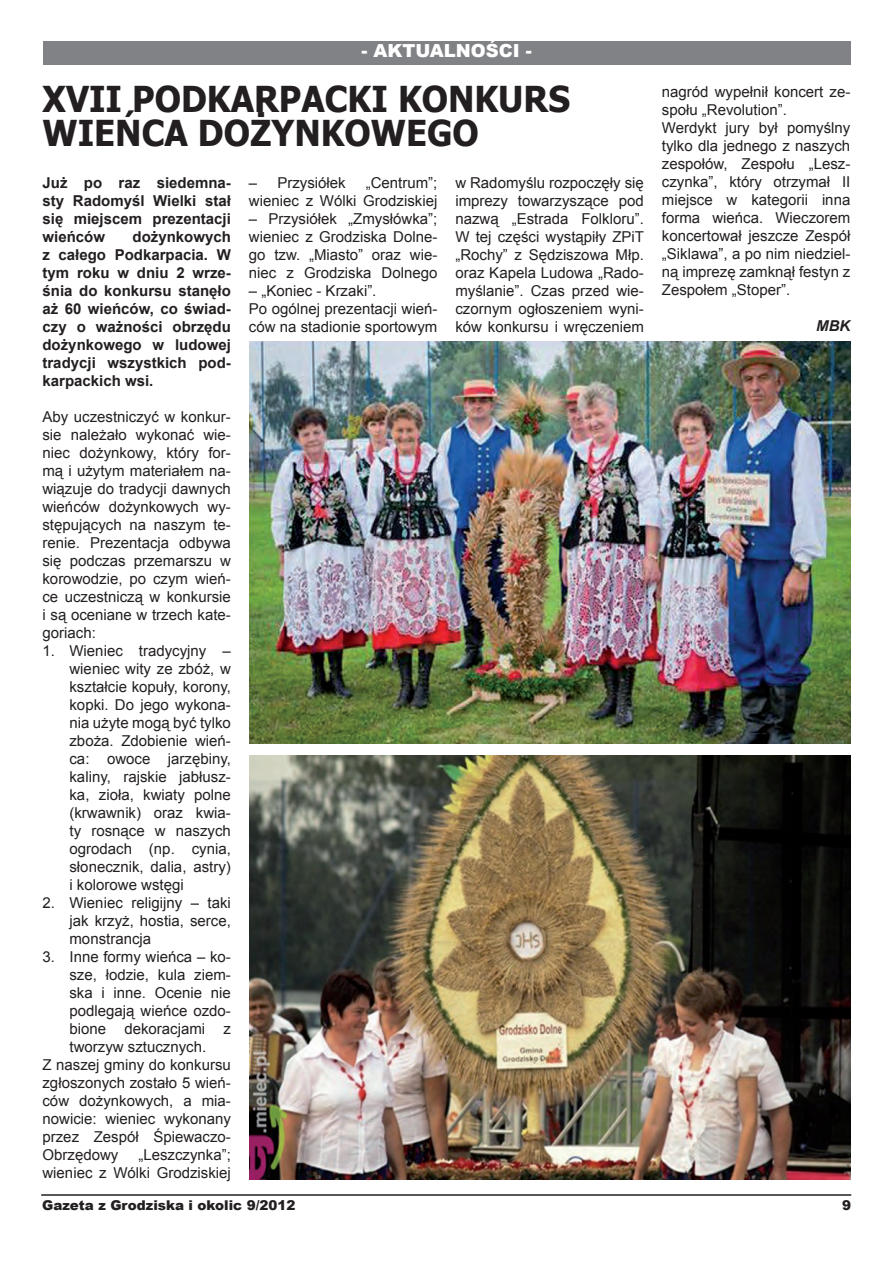
<style>
.page{position:relative;width:893px;height:1263px;background:#fff}
.page>*{position:absolute;margin:0;border:0;box-sizing:border-box;transform-origin:0 0}
.Normalny__Web{font:700 35.7px/34.2px "Tahoma";color:#231f20;scale:.96 1}
.t1{font:900 18px "Arial";color:#fff}
.Normalny__Web-2{font:15px/18px "Arial";color:#231f20;text-align:justify}
.Normalny__Web-3{font:700 15px/18px "Arial";color:#231f20;text-align:justify}
.Normalny__Web-4{font:italic 700 15px "Arial";color:#231f20}
.t2{font:900 13.5px "Arial";color:#231f20}
</style>
<div class="page">
<div style="left:43px;top:42px;width:807px;height:23px;background:#808285"></div>
<hr style="left:41px;top:1194px;width:810px;height:2px;background:#231f20">
<img style="left:250px;top:755px;width:600px;height:424px">
<img style="left:250px;top:342px;width:600px;height:401px">
<p class="t1" style="left:361px;top:38px;width:172px">- AKTUALNOŚCI -</p>
<p class="Normalny__Web" style="left:43px;top:80px;width:551px">XVII PODKARPACKI KONKURS<br>WIEŃCA DOŻYNKOWEGO</p>
<p class="Normalny__Web-3" style="left:42px;top:174px;width:190px">Już po raz siedemna&shy;sty Radomyśl Wielki stał się miejscem prezentacji wieńców</p>
<p class="Normalny__Web-3" style="left:42px;top:228px;width:190px;text-indent:90px">dożynkowych z całego Podkarpacia. W tym roku w dniu 2 wrze&shy;śnia do konkursu stanęło aż 60 wieńców, co świad&shy;czy o ważności obrzędu dożynkowego w ludowej tradycji wszystkich pod&shy;karpackich wsi.</p>
<p class="Normalny__Web-2" style="left:42px;top:408px;width:190px">Aby uczestniczyć w konkur&shy;sie należało wykonać wie&shy;niec dożynkowy, który for&shy;mą i użytym materiałem na&shy;wiązuje do tradycji dawnych wieńców dożynkowych wy&shy;stępujących na naszym te&shy;renie. Prezentacja odbywa się podczas przemarszu w korowodzie, po czym wień&shy;ce uczestniczą w konkursie i są oceniane w trzech kate&shy;goriach:</p>
<p class="Normalny__Web-2" style="left:69px;top:642px;width:163px;text-indent:-27px">1. Wieniec tradycyjny – wieniec wity ze zbóż, w kształcie kopuły, korony, kopki. Do jego wykona&shy;nia użyte mogą być tylko zboża. Zdobienie wień&shy;ca: owoce jarzębiny, kaliny, rajskie jabłusz&shy;ka, zioła, kwiaty polne (krwawnik) oraz kwia&shy;ty rosnące w naszych ogrodach (np. cynia, słonecznik, dalia, astry) i kolorowe wstęgi</p>
<p class="Normalny__Web-2" style="left:69px;top:894px;width:163px;text-indent:-27px">2. Wieniec religijny – taki jak krzyż, hostia, serce, monstrancja</p>
<p class="Normalny__Web-2" style="left:69px;top:948px;width:163px;text-indent:-27px">3. Inne formy wieńca – ko&shy;sze, łodzie, kula ziem&shy;ska i inne. Ocenie nie podlegają wieńce ozdo&shy;bione dekoracjami z tworzyw sztucznych.</p>
<p class="Normalny__Web-2" style="left:42px;top:1056px;width:190px">Z naszej gminy do konkursu zgłoszonych zostało 5 wień&shy;ców dożynkowych, a mia&shy;nowicie: wieniec wykonany przez Zespół Śpiewaczo-Obrzędowy</p>
<p class="Normalny__Web-2" style="left:42px;top:1146px;width:190px;text-align:right">„Leszczynka”;<br>wieniec z Wólki Grodziskiej</p>
<p class="Normalny__Web-2" style="left:249px;top:174px;width:190px;text-align:right">„Centrum”;<br>wieniec z Wólki Grodziskiej</p>
<p class="Normalny__Web-2" style="left:249px;top:210px;width:190px">– Przysiółek „Zmysłówka”; wieniec z Grodziska Dolne&shy;go tzw. „Miasto” oraz wie&shy;niec z Grodziska Dolnego</p>
<p class="Normalny__Web-2" style="left:249px;top:282px;width:129px">– „Koniec - Krzaki”.</p>
<p class="Normalny__Web-2" style="left:249px;top:300px;width:190px">Po ogólnej prezentacji wień&shy;ców na stadionie sportowym</p>
<p class="Normalny__Web-2" style="left:249px;top:174px;width:98px">– Przysiółek</p>
<p class="Normalny__Web-2" style="left:455px;top:174px;width:190px">w Radomyślu rozpoczęły się imprezy towarzyszące pod nazwą „Estrada Folkloru”.<br>W tej części wystąpiły ZPiT „Rochy” z Sędziszowa Młp. oraz Kapela Ludowa „Rado&shy;myślanie”. Czas przed wie&shy;czornym ogłoszeniem wyni&shy;ków konkursu i wręczeniem</p>
<p class="Normalny__Web-2" style="left:662px;top:83px;width:190px">nagród wypełnił koncert ze&shy;społu „Revolution”.</p>
<p class="Normalny__Web-2" style="left:662px;top:119px;width:190px">Werdykt jury był pomyślny tylko dla jednego z naszych zespołów, Zespołu „Lesz&shy;czynka”, który otrzymał II miejsce w kategorii inna forma wieńca. Wieczorem koncertował jeszcze Zespół „Siklawa”, a po nim niedziel&shy;ną imprezę zamknął festyn z Zespołem „Stoper”.</p>
<p class="Normalny__Web-4" style="left:816px;top:316px;width:36px">MBK</p>
<p class="t2" style="left:42px;top:1196px;width:255px">Gazeta z Grodziska i okolic 9/2012</p>
<p class="t2" style="left:842px;top:1195px;width:11px">9</p>
</div>
